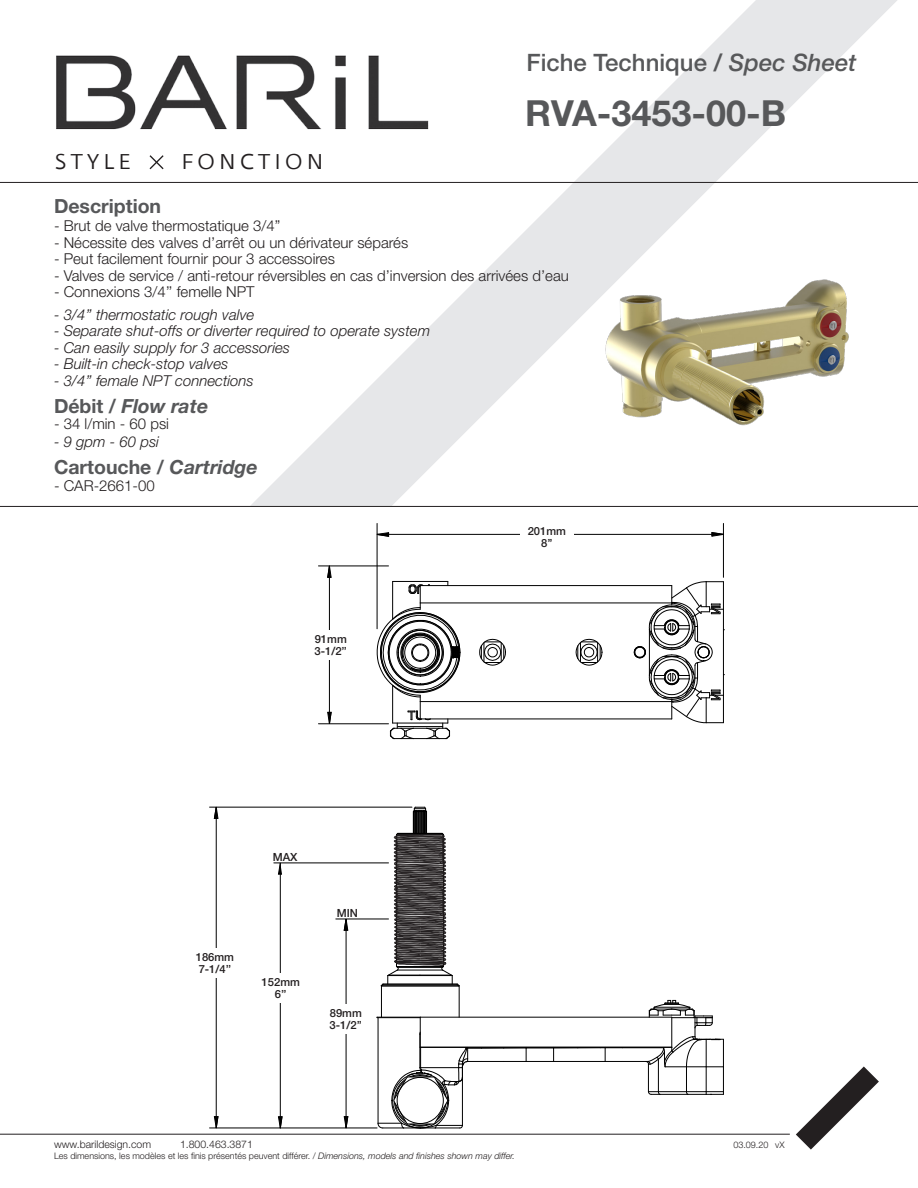
<style>
.page{position:relative;width:918px;height:1188px;background:#fff}
.page>*{position:absolute;margin:0;border:0;box-sizing:border-box;transform-origin:0 0}
.t1{font:700 36px "Helvetica Neue LT Std";color:#57585a}
.t2{font:500 24px "Helvetica Neue LT Std";color:#57585a}
.t3{font:21.3px "Fedra Sans Greek Book TF";letter-spacing:.2em;color:#231f20}
.t4{font:700 19.5px "Helvetica Neue LT Std";color:#57585a}
.t5{font:italic 700 19.5px "Helvetica Neue LT Std";color:#57585a}
.t6{font:300 15px "Helvetica Neue LT Std";color:#231f20}
.t7{font:italic 300 15px "Helvetica Neue LT Std";color:#231f20}
.t8{font:500 11.25px "Helvetica Neue LT Std";color:#231f20}
.t9{font:300 10.5px "Helvetica Neue LT Std";color:#231f20}
.t10{font:300 9px "Helvetica Neue LT Std";color:#231f20}
.s1{font-style:italic}
.s2{font-style:normal}
</style>
<div class="page">
<svg style="left:250px;top:0;width:648px;height:506px"></svg>
<img style="left:54px;top:54px;width:378px;height:128px">
<svg style="left:148px;top:154px;width:17px;height:17px"></svg>
<hr style="left:0;top:182px;width:918px;height:1px;background:#231f20">
<hr style="left:0;top:506px;width:918px;height:1px;background:#231f20">
<hr style="left:0;top:1134px;width:790px;height:1px;background:#231f20">
<svg style="left:796px;top:1066px;width:83px;height:84px"></svg>
<hr style="left:723px;top:523px;width:1px;height:54px;background:#000">
<hr style="left:377px;top:523px;width:1px;height:106px;background:#000">
<hr style="left:216px;top:807px;width:1px;height:321px;background:#000">
<hr style="left:210px;top:1128px;width:167px;height:1px;background:#000">
<hr style="left:210px;top:807px;width:202px;height:1px;background:#000">
<hr style="left:329px;top:566px;width:1px;height:157px;background:#000">
<hr style="left:318px;top:723px;width:71px;height:1px;background:#000">
<hr style="left:318px;top:566px;width:71px;height:1px;background:#000">
<svg style="left:376px;top:531px;width:348px;height:7px"></svg>
<svg style="left:214px;top:1116px;width:5px;height:13px"></svg>
<svg style="left:214px;top:806px;width:5px;height:13px"></svg>
<svg style="left:327px;top:712px;width:5px;height:12px"></svg>
<svg style="left:327px;top:565px;width:5px;height:13px"></svg>
<hr style="left:420px;top:719px;width:252px;height:1px;background:#000">
<hr style="left:420px;top:585px;width:252px;height:1px;background:#000">
<hr style="left:420px;top:603px;width:252px;height:1px;background:#000">
<hr style="left:420px;top:701px;width:252px;height:1px;background:#000">
<svg style="left:479px;top:639px;width:27px;height:27px"></svg>
<svg style="left:575px;top:639px;width:28px;height:27px"></svg>
<svg style="left:634px;top:581px;width:90px;height:142px"></svg>
<hr style="left:381px;top:986px;width:1px;height:31px;background:#000">
<hr style="left:346px;top:920px;width:1px;height:208px;background:#000">
<svg style="left:344px;top:1116px;width:4px;height:13px"></svg>
<svg style="left:344px;top:918px;width:4px;height:13px"></svg>
<hr style="left:336px;top:919px;width:53px;height:1px;background:#000">
<hr style="left:280px;top:863px;width:1px;height:265px;background:#000">
<svg style="left:278px;top:1116px;width:5px;height:13px"></svg>
<svg style="left:278px;top:862px;width:5px;height:13px"></svg>
<hr style="left:274px;top:863px;width:115px;height:1px;background:#000">
<hr style="left:459px;top:986px;width:1px;height:31px;background:#000">
<svg style="left:377px;top:581px;width:84px;height:158px"></svg>
<svg style="left:380px;top:806px;width:80px;height:181px"></svg>
<svg style="left:377px;top:1000px;width:347px;height:129px"></svg>
<div style="left:397px;top:1077px;width:47px;height:47px;border:1px solid #000;border-radius:50%"></div>
<img style="left:584px;top:253px;width:287px;height:203px">
<div style="left:188px;top:949px;width:54px;height:29px;background:#fff"></div>
<div style="left:520px;top:522px;width:54px;height:30px;background:#fff"></div>
<div style="left:304px;top:631px;width:54px;height:29px;background:#fff"></div>
<div style="left:324px;top:1004px;width:44px;height:30px;background:#fff"></div>
<div style="left:254px;top:974px;width:54px;height:29px;background:#fff"></div>
<h2 class="t2" style="left:526px;top:48px;width:331px">Fiche Technique / <span class="s1">Spec Sheet</span></h2>
<h3 class="t3" style="left:55px;top:151px;width:77px">STYLE</h3>
<h3 class="t3" style="left:181px;top:151px;width:144px">FONCTION</h3>
<p class="t1" style="left:525px;top:91px;width:263px">RVA-3453-00-B</p>
<p class="t4" style="left:54px;top:194px;width:109px">Description</p>
<p class="t6" style="left:54px;top:217px;width:228px">- Brut de valve thermostatique 3/4”</p>
<p class="t6" style="left:54px;top:233px;width:356px">- Nécessite des valves d’arrêt ou un dérivateur séparés</p>
<p class="t6" style="left:54px;top:250px;width:282px">- Peut facilement fournir pour 3 accessoires</p>
<p class="t6" style="left:54px;top:266px;width:516px">- Valves de service / anti-retour réversibles en cas d’inversion des arrivées d’eau</p>
<p class="t6" style="left:54px;top:283px;width:202px">- Connexions 3/4’’ femelle NPT</p>
<p class="t7" style="left:54px;top:306px;width:202px">- 3/4’’ thermostatic rough valve</p>
<p class="t7" style="left:54px;top:322px;width:378px">- Separate shut-offs or diverter required to operate system</p>
<p class="t7" style="left:54px;top:339px;width:238px">- Can easily supply for 3 accessories</p>
<p class="t7" style="left:54px;top:355px;width:176px">- Built-in check-stop valves</p>
<p class="t7" style="left:54px;top:372px;width:201px">- 3/4’’ female NPT connections</p>
<p class="t5" style="left:54px;top:394px;width:156px"><span class="s2">Débit /</span> Flow rate</p>
<p class="t6" style="left:54px;top:415px;width:117px">- 34 l/min - 60 psi</p>
<p class="t7" style="left:54px;top:433px;width:107px">- 9 gpm - 60 psi</p>
<p class="t4" style="left:54px;top:455px;width:205px">Cartouche / <span class="s1">Cartridge</span></p>
<p class="t6" style="left:54px;top:476px;width:102px">- CAR-2661-00</p>
<p class="t8" style="left:315px;top:633px;width:34px">91mm</p>
<p class="t8" style="left:315px;top:645px;width:34px">3-1/2’’</p>
<p class="t8" style="left:273px;top:851px;width:26px">MAX</p>
<p class="t8" style="left:196px;top:951px;width:40px">186mm</p>
<p class="t8" style="left:199px;top:963px;width:34px">7-1/4’’</p>
<p class="t8" style="left:262px;top:976px;width:40px">152mm</p>
<p class="t8" style="left:275px;top:988px;width:13px">6’’</p>
<p class="t8" style="left:337px;top:907px;width:23px">MIN</p>
<p class="t8" style="left:330px;top:1006px;width:34px">89mm</p>
<p class="t8" style="left:330px;top:1018px;width:34px">3-1/2’’</p>
<p class="t8" style="left:528px;top:524px;width:40px">201mm</p>
<p class="t8" style="left:541px;top:536px;width:13px">8’’</p>
<p class="t9" style="left:54px;top:1138px;width:99px">www.barildesign.com</p>
<p class="t9" style="left:180px;top:1138px;width:74px">1.800.463.3871</p>
<p class="t10" style="left:733px;top:1139px;width:37px">03.09.20</p>
<p class="t10" style="left:54px;top:1150px;width:463px">Les dimensions, les modèles et les finis présentés peuvent différer. / <span class="s1">Dimensions, models and finishes shown may differ.</span></p>
<p class="t10" style="left:775px;top:1140px;width:11px">vX</p>
</div>
